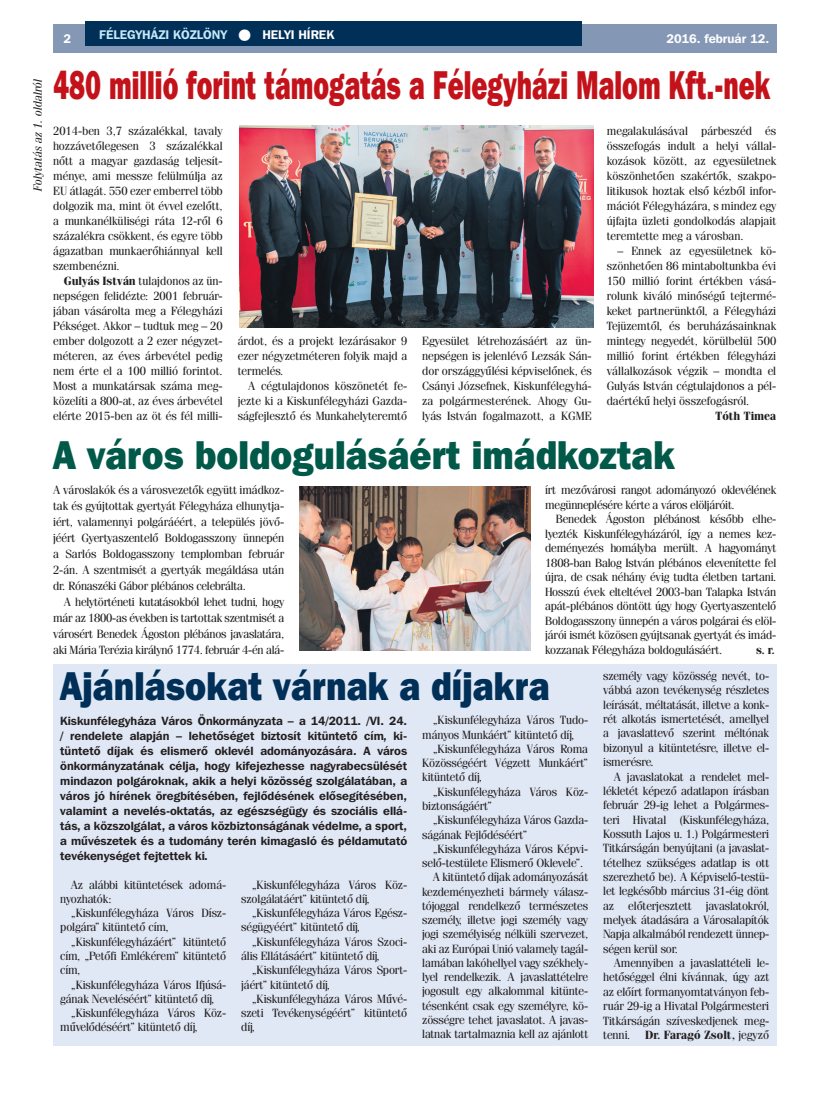
<style>
.page{position:relative;width:833px;height:1099px;background:#fff}
.page>*{position:absolute;margin:0;border:0;box-sizing:border-box;transform-origin:0 0}
.t1{font:40px "Franklin Gothic Hv PFL";color:#c4121a;scale:.65 1}
.t2{font:40px "Franklin Gothic Hv PFL";color:#005949;scale:.9 1}
.t3{font:40px "Franklin Gothic Hv PFL";color:#002f57;scale:.87 1}
.t4{font:700 12.5px "Franklin Gothic PFL";color:#c6eafa}
.t5{font:700 12.5px "Franklin Gothic PFL";color:#fff}
.t6{font:11.88px/15px "Fenice PFL";letter-spacing:-.01em;color:#231f20;text-align:justify}
.t7{font:700 11.88px/15px "Franklin Gothic PFL";color:#231f20;text-align:justify}
.t8{font:700 11.88px "Fenice PFL";color:#231f20}
.t9{font:italic 11.88px "Fenice PFL";color:#231f20}
.s1{color:#fff}
.s2{font-weight:700}
.s3{font-weight:400}
</style>
<div class="page">
<div style="left:53px;top:25px;width:723px;height:28px;background:#8498b6"></div>
<div style="left:85px;top:21px;width:496px;height:25px;background:#002f57"></div>
<img style="left:239px;top:126px;width:354px;height:201px">
<div style="left:53px;top:664px;width:723px;height:381px;background:#e1e8f5"></div>
<img style="left:299px;top:486px;width:231px;height:164px">
<p class="t9" style="left:30px;top:191px;width:114px;rotate:-90deg">Folytatás az 1. oldalról</p>
<p class="t4" style="left:99px;top:26px;width:236px">FÉLEGYHÁZI KÖZLÖNY <span class="s1">● HELYI HÍREK</span></p>
<p class="t5" style="left:666px;top:31px;width:104px">2016. február 12.</p>
<p class="t5" style="left:64px;top:31px;width:9px">2</p>
<h1 class="t1" style="left:53px;top:59px;width:1105px">480 millió forint támogatás a Félegyházi Malom Kft.-nek</h1>
<p class="t6" style="left:53px;top:123px;width:171px">2014-ben 3,7 százalékkal, tavaly hozzávetőlegesen 3 százalékkal nőtt a magyar gazdaság teljesít&shy;ménye, ami messze felülmúlja az EU átlagát. 550 ezer emberrel több dolgozik ma, mint öt évvel ezelőtt, a munkanélküliségi ráta 12-ről 6 százalékra csökkent, és egyre több ágazatban munkaerőhiánnyal kell szembenézni.</p>
<p class="t6" style="left:53px;top:273px;width:171px;text-indent:11px"><span class="s2">Gulyás István</span> tulajdonos az ün&shy;nepségen felidézte: 2001 február&shy;jában vásárolta meg a Félegyházi Pékséget. Akkor – tudtuk meg – 20 ember dolgozott a 2 ezer négyzet&shy;méteren, az éves árbevétel pedig nem érte el a 100 millió forintot.<br>Most a munkatársak száma meg&shy;közelíti a 800-at, az éves árbevétel elérte 2015-ben az öt és fél milli-</p>
<p class="t6" style="left:607px;top:123px;width:171px">megalakulásával párbeszéd és összefogás indult a helyi vállal&shy;kozások között, az egyesületnek köszönhetően szakértők, szakpo&shy;litikusok hoztak első kézből infor&shy;mációt Félegyházára, s mindez egy újfajta üzleti gondolkodás alapjait teremtette meg a városban.</p>
<p class="t6" style="left:607px;top:243px;width:171px;text-indent:11px">– Ennek az egyesületnek kö&shy;szönhetően 86 mintaboltunkba évi 150 millió forint értékben vásá&shy;rolunk kiváló minőségű tejtermé&shy;keket partnerünktől, a Félegyházi Tejüzemtől, és beruházásainknak mintegy negyedét, körülbelül 500 millió forint értékben félegyházi vállalkozások végzik – mondta el Gulyás István cégtulajdonos a pél&shy;daértékű helyi összefogásról.</p>
<p class="t8" style="left:715px;top:408px;width:62px">Tóth Timea</p>
<p class="t6" style="left:422px;top:333px;width:171px">Egyesület létrehozásáért az ün&shy;nepségen is jelenlévő Lezsák Sán&shy;dor országgyűlési képviselőnek, és Csányi Józsefnek, Kiskunfélegyhá&shy;za polgármesterének. Ahogy Gu&shy;lyás István fogalmazott, a KGME</p>
<p class="t6" style="left:238px;top:333px;width:171px">árdot, és a projekt lezárásakor 9 ezer négyzetméteren folyik majd a termelés.</p>
<p class="t6" style="left:238px;top:378px;width:171px;text-indent:11px">A cégtulajdonos köszönetét fe&shy;jezte ki a Kiskunfélegyházi Gazda&shy;ságfejlesztő és Munkahelyteremtő</p>
<h1 class="t2" style="left:53px;top:429px;width:692px">A város boldogulásáért imádkoztak</h1>
<p class="t6" style="left:53px;top:481px;width:232px;line-height:16px">A városlakók és a városvezetők együtt imádkoz&shy;tak és gyújtottak gyertyát Félegyháza elhunytja&shy;iért, valamennyi polgáráéért, a település jövő&shy;jéért Gyertyaszentelő Boldogasszony ünnepén a Sarlós Boldogasszony templomban február 2-án. A szentmisét a gyertyák megáldása után dr. Rónaszéki Gábor plébános celebrálta.</p>
<p class="t6" style="left:53px;top:593px;width:232px;line-height:16px;text-indent:11px">A helytörténeti kutatásokból lehet tudni, hogy már az 1800-as években is tartottak szentmisét a városért Benedek Ágoston plébános javaslatára, aki Mária Terézia királynő 1774. február 4-én alá-</p>
<p class="t6" style="left:545px;top:482px;width:232px;line-height:14.5px">írt mezővárosi rangot adományozó oklevélének megünneplésére kérte a város elöljáróit.</p>
<p class="t6" style="left:545px;top:511px;width:232px;line-height:14.5px;text-indent:11px">Benedek Ágoston plébánost később elhe&shy;lyezték Kiskunfélegyházáról, így a nemes kez&shy;deményezés homályba merült. A hagyományt 1808-ban Balog István plébános elevenítette fel újra, de csak néhány évig tudta életben tartani.<br>Hosszú évek elteltével 2003-ban Talapka István apát-plébános döntött úgy hogy Gyertyaszentelő Boldogasszony ünnepén a város polgárai és elöl&shy;járói ismét közösen gyújtsanak gyertyát és imád&shy;kozzanak Félegyháza boldogulásáért.</p>
<p class="t8" style="left:756px;top:642px;width:20px">s. r.</p>
<h1 class="t3" style="left:60px;top:660px;width:564px">Ajánlásokat várnak a díjakra</h1>
<p class="t7" style="left:60px;top:713px;width:348px">Kiskunfélegyháza Város Önkormányzata – a 14/2011. /VI. 24. / rendelete alapján – lehetőséget biztosít kitüntető cím, ki&shy;tüntető díjak és elismerő oklevél adományozására. A város önkormányzatának célja, hogy kifejezhesse nagyrabecsülését mindazon polgároknak, akik a helyi közösség szolgálatában, a város jó hírének öregbítésében, fejlődésének elősegítésében, valamint a nevelés-oktatás, az egészségügy és szociális ellá&shy;tás, a közszolgálat, a város közbiztonságának védelme, a sport, a művészetek és a tudomány terén kimagasló és példamutató tevékenységet fejtettek ki.</p>
<p class="t6" style="left:60px;top:877px;width:167px;line-height:14.2px;text-indent:11px">Az alábbi kitüntetések adomá&shy;nyozhatók:</p>
<p class="t6" style="left:60px;top:905px;width:167px;line-height:14.2px;text-indent:11px">„Kiskunfélegyháza Város Dísz&shy;polgára” kitüntető cím,</p>
<p class="t6" style="left:60px;top:934px;width:167px;line-height:14.2px;text-indent:11px">„Kiskunfélegyházáért” kitüntető cím, „Petőfi Emlékérem” kitüntető cím,</p>
<p class="t6" style="left:71px;top:976px;width:157px">„Kiskunfélegyháza Város Ifjúsá-</p>
<p class="t6" style="left:60px;top:990px;width:156px">gának Neveléséért” kitüntető díj,</p>
<p class="t6" style="left:71px;top:1005px;width:157px">„Kiskunfélegyháza Város Köz-</p>
<p class="t6" style="left:60px;top:1019px;width:139px">művelődéséért” kitüntető díj,</p>
<p class="t6" style="left:422px;top:713px;width:167px;line-height:14.2px;text-indent:11px">„Kiskunfélegyháza Város Tudo&shy;mányos Munkáért” kitüntető díj,</p>
<p class="t6" style="left:422px;top:741px;width:167px;line-height:14.2px;text-indent:11px">„Kiskunfélegyháza Város Roma Közösségéért Végzett Munkáért” kitüntető díj,</p>
<p class="t6" style="left:422px;top:784px;width:167px;line-height:14.2px;text-indent:11px">„Kiskunfélegyháza Város Köz&shy;biztonságáért”</p>
<p class="t6" style="left:422px;top:812px;width:167px;line-height:14.2px;text-indent:11px">„Kiskunfélegyháza Város Gazda&shy;ságának Fejlődéséért”</p>
<p class="t6" style="left:433px;top:841px;width:157px">„Kiskunfélegyháza Város Képvi-</p>
<p class="t6" style="left:422px;top:855px;width:163px">selő-testülete Elismerő Oklevele”.</p>
<p class="t6" style="left:433px;top:869px;width:157px">A kitüntető díjak adományozását</p>
<p class="t6" style="left:422px;top:883px;width:167px">kezdeményezheti bármely válasz-</p>
<p class="t6" style="left:422px;top:898px;width:167px">tójoggal rendelkező természetes</p>
<p class="t6" style="left:422px;top:912px;width:167px">személy, illetve jogi személy vagy</p>
<p class="t6" style="left:422px;top:926px;width:167px">jogi személyiség nélküli szervezet,</p>
<p class="t6" style="left:422px;top:940px;width:167px">aki az Európai Unió valamely tagál-</p>
<p class="t6" style="left:422px;top:955px;width:167px">lamában lakóhellyel vagy székhel -</p>
<p class="t6" style="left:422px;top:969px;width:167px">lyel rendelkezik. A javaslattételre</p>
<p class="t6" style="left:422px;top:983px;width:167px">jogosult egy alkalommal kitünte-</p>
<p class="t6" style="left:422px;top:997px;width:167px">tésenként csak egy személyre, kö-</p>
<p class="t6" style="left:422px;top:1012px;width:167px">zösségre tehet javaslatot. A javas-</p>
<p class="t6" style="left:422px;top:1026px;width:167px">latnak tartalmaznia kell az ajánlott</p>
<p class="t6" style="left:241px;top:877px;width:167px;line-height:14.2px;text-indent:11px">„Kiskunfélegyháza Város Köz&shy;szolgálatáért” kitüntető díj,</p>
<p class="t6" style="left:241px;top:905px;width:167px;line-height:14.2px;text-indent:11px">„Kiskunfélegyháza Város Egész&shy;ségügyéért” kitüntető díj,</p>
<p class="t6" style="left:241px;top:934px;width:167px;line-height:14.2px;text-indent:11px">„Kiskunfélegyháza Város Szoci&shy;ális Ellátásáért” kitüntető díj,</p>
<p class="t6" style="left:241px;top:962px;width:167px;line-height:14.2px;text-indent:11px">„Kiskunfélegyháza Város Sport&shy;jáért” kitüntető díj,</p>
<p class="t6" style="left:241px;top:991px;width:167px;line-height:14.2px;text-indent:11px">„Kiskunfélegyháza Város Művé&shy;szeti Tevékenységéért” kitüntető díj,</p>
<p class="t6" style="left:603px;top:668px;width:167px;line-height:14.4px">személy vagy közösség nevét, to&shy;vábbá azon tevékenység részletes leírását, méltatását, illetve a konk&shy;rét alkotás ismertetését, amellyel a javaslattevő szerint méltónak bizonyul a kitüntetésre, illetve el&shy;ismerésre.</p>
<p class="t6" style="left:603px;top:769px;width:167px;line-height:14.4px;text-indent:11px">A javaslatokat a rendelet mel&shy;lékletét képező adatlapon írásban február 29-ig lehet a Polgármes&shy;teri Hivatal (Kiskunfélegyháza, Kossuth Lajos u. 1.) Polgármesteri Titkárságán benyújtani (a javaslat&shy;tételhez szükséges adatlap is ott szerezhető be). A Képviselő-testü&shy;let legkésőbb március 31-éig dönt az előterjesztett javaslatokról, melyek átadására a Városalapítók Napja alkalmából rendezett ünnep&shy;ségen kerül sor.</p>
<p class="t6" style="left:603px;top:955px;width:167px;line-height:14.4px;text-indent:11px">Amennyiben a javaslattételi le&shy;hetőséggel élni kívánnak, úgy azt az előírt formanyomtatványon feb&shy;ruár 29-ig a Hivatal Polgármesteri Titkárságán szíveskedjenek meg&shy;tenni.</p>
<p class="t8" style="left:645px;top:1027px;width:125px">Dr. Faragó Zsolt, <span class="s3">jegyző</span></p>
</div>
